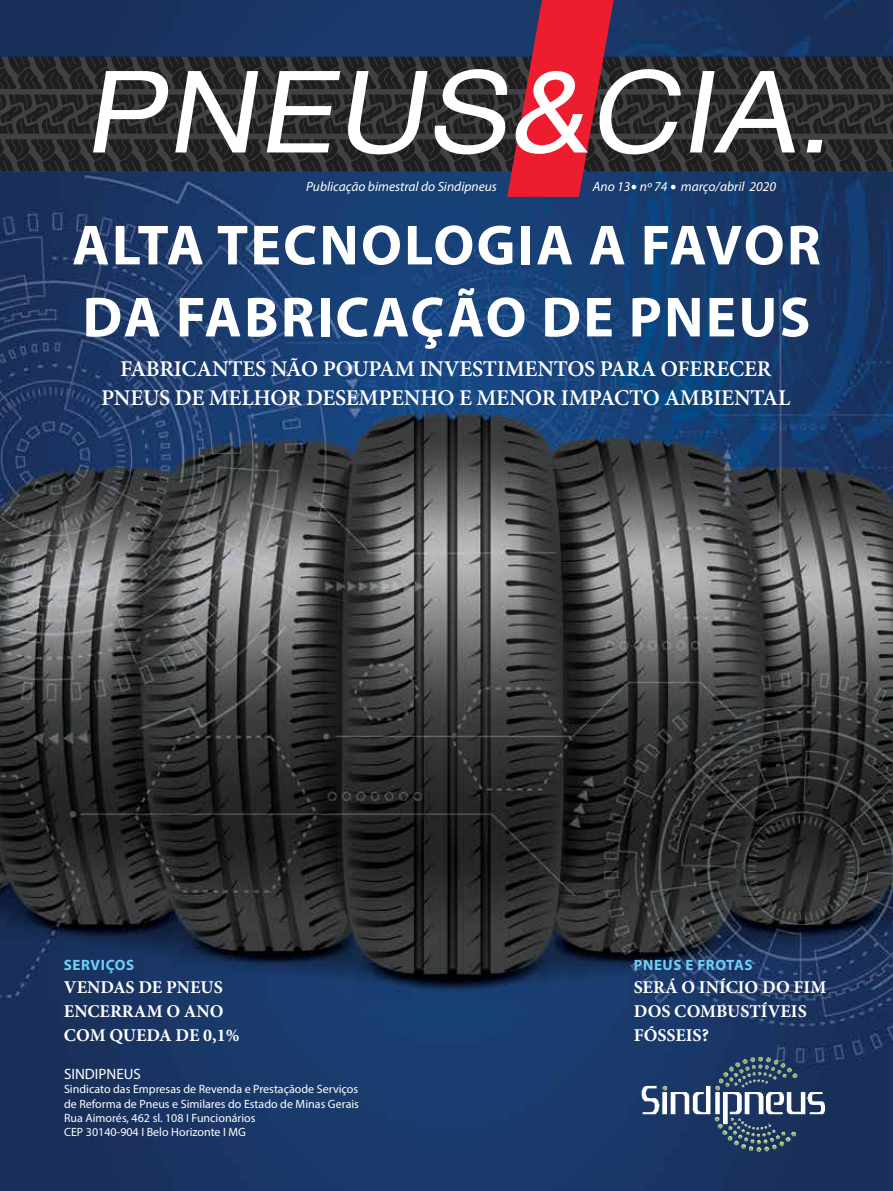
<style>
.page{position:relative;width:893px;height:1191px;background:#fff}
.page>*{position:absolute;margin:0;border:0;box-sizing:border-box;transform-origin:0 0}
.t1{font:italic 114px "Helvetica Neue CE";color:#fff;scale:1.08 1}
.t2{font:700 57px/72px "Myriad Pro";letter-spacing:.04em;color:#fff}
.t3{font:600 22.5px/28.5px "Minion Pro";letter-spacing:-.01em;color:#fff;text-align:center}
.t4{font:700 18px/24px "Minion Pro";color:#fff}
.t5{font:700 15px "Myriad Pro";letter-spacing:.04em;color:#6dcff6}
.t6{font:15px "Myriad Pro";color:#fff}
.t7{font:italic 13.5px "Myriad Pro";color:#fff}
.t8{font:12px/14.4px "Myriad Pro";color:#fff}
.s1{font-family:"Minion Pro";font-size:18px}
</style>
<div class="page">
<img style="left:0;top:0;width:893px;height:1191px">
<svg style="left:0;top:57px;width:108px;height:114px;background:#2c2b2d"></svg>
<svg style="left:108px;top:57px;width:399px;height:114px;background:#2d2c2d"></svg>
<svg style="left:614px;top:57px;width:279px;height:114px;background:#2c2b2d"></svg>
<svg style="left:507px;top:0;width:107px;height:197px;background:#aa2336"></svg>
<img style="left:729px;top:1057px;width:63px;height:19px">
<h1 class="t1" style="left:84px;top:43px;width:714px">PNEUS&amp;CIA.</h1>
<p class="t7" style="left:306px;top:178px;width:192px">Publicação bimestral do Sindipneus</p>
<p class="t7" style="left:593px;top:178px;width:185px">Ano 13<span class="s1">•</span> nº 74 <span class="s1">•</span> março/abril 2020</p>
<h2 class="t2" style="left:72px;top:207px;width:750px">ALTA TECNOLOGIA A FAVOR<br>DA FABRICAÇÃO DE PNEUS</h2>
<h3 class="t3" style="left:101px;top:355px;width:691px">FABRICANTES NÃO POUPAM INVESTIMENTOS PARA OFERECER<br>PNEUS DE MELHOR DESEMPENHO E MENOR IMPACTO AMBIENTAL</h3>
<p class="t5" style="left:64px;top:955px;width:72px">SERVIÇOS</p>
<h3 class="t4" style="left:64px;top:974px;width:177px">VENDAS DE PNEUS<br>ENCERRAM O ANO<br>COM QUEDA DE 0,1%</h3>
<p class="t6" style="left:64px;top:1064px;width:78px">SINDIPNEUS</p>
<p class="t8" style="left:64px;top:1081px;width:296px">Sindicato das Empresas de Revenda e Prestaçãode Serviços de Reforma de Pneus e Similares do Estado de Minas Gerais Rua Aimorés, 462 sl. 108 I Funcionários<br>CEP 30140-904 I Belo Horizonte I MG</p>
<p class="t5" style="left:634px;top:955px;width:120px">PNEUS E FROTAS</p>
<h3 class="t4" style="left:634px;top:974px;width:194px">SERÁ O INÍCIO DO FIM<br>DOS COMBUSTÍVEIS<br>FÓSSEIS?</h3>
</div>
